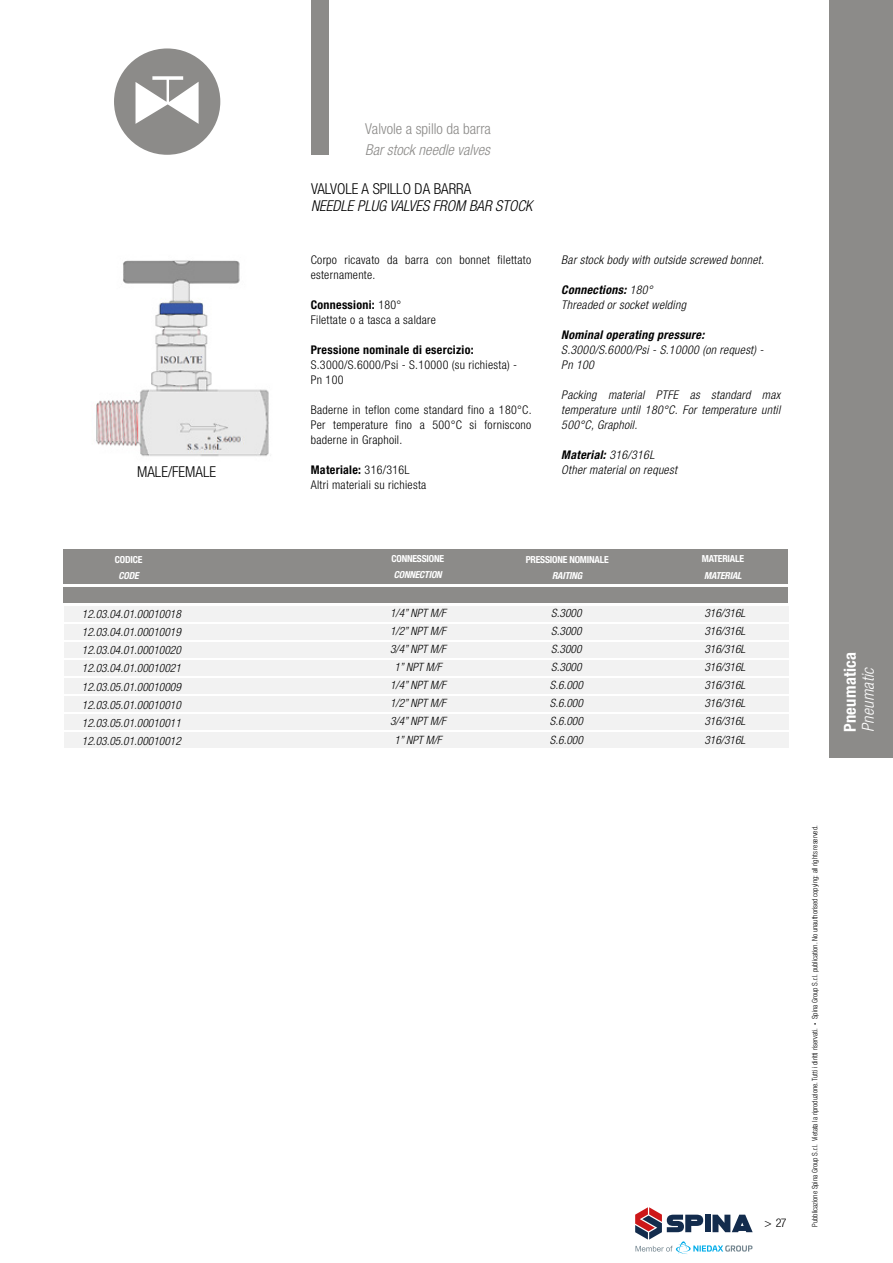
<style>
.page{position:relative;width:893px;height:1263px;background:#fff}
.page>*{position:absolute;margin:0;border:0;box-sizing:border-box;transform-origin:0 0}
.t1{font:700 condensed 16.5px "Helvetica Neue LT Std";letter-spacing:.02em;color:#fff}
.t2{font:italic 300 condensed 16.5px "Helvetica Neue LT Std";color:#fff}
.t3{font:300 condensed 15px "Helvetica Neue LT Std";color:#000}
.t4{font:italic 300 condensed 15px "Helvetica Neue LT Std";color:#000}
.t5{font:300 condensed 15px "Helvetica Neue LT Std";color:#8c8b89}
.t6{font:italic 300 condensed 15px "Helvetica Neue LT Std";color:#8c8b89}
.t7{font:300 condensed 12px/15px "Helvetica Neue LT Std";letter-spacing:.025em;color:#000}
.t8{font:italic 300 condensed 12px/15px "Helvetica Neue LT Std";letter-spacing:.025em;color:#000}
.t9{font:700 condensed 12px "Helvetica Neue LT Std";letter-spacing:.025em;color:#000}
.t10{font:italic 700 condensed 12px "Helvetica Neue LT Std";letter-spacing:.025em;color:#000}
.t11{font:italic 300 condensed 11.4px/18.1px "Helvetica Neue LT Std";color:#000;text-align:justify}
.t12{font:700 condensed 9.75px "Helvetica Neue LT Std";letter-spacing:-.02em;color:#fff}
.t13{font:italic 700 condensed 9.75px "Helvetica Neue LT Std";letter-spacing:-.02em;color:#fff}
.t14{font:300 condensed 7.5px "Helvetica Neue LT Std";letter-spacing:-.005em;color:#000}
.s1{font-weight:700}
.s2{font-size:4.5px}
</style>
<div class="page">
<div style="left:312px;top:0;width:17px;height:155px;background:#8c8b89"></div>
<div style="left:829px;top:0;width:64px;height:758px;background:#8c8b89"></div>
<svg style="left:114px;top:48px;width:106px;height:107px"></svg>
<div style="left:65px;top:660px;width:724px;height:16px;background:#f2f2f2"></div>
<div style="left:65px;top:606px;width:724px;height:16px;background:#f2f2f2"></div>
<div style="left:65px;top:624px;width:724px;height:16px;background:#f2f2f2"></div>
<div style="left:65px;top:642px;width:724px;height:16px;background:#f2f2f2"></div>
<div style="left:65px;top:678px;width:724px;height:16px;background:#f2f2f2"></div>
<div style="left:65px;top:696px;width:724px;height:16px;background:#f2f2f2"></div>
<div style="left:65px;top:714px;width:724px;height:16px;background:#f2f2f2"></div>
<div style="left:65px;top:732px;width:724px;height:16px;background:#f2f2f2"></div>
<div style="left:64px;top:549px;width:724px;height:35px;background:#8c8b89"></div>
<div style="left:64px;top:587px;width:724px;height:16px;background:#8c8b89"></div>
<img style="left:96px;top:260px;width:175px;height:197px">
<svg style="left:635px;top:1207px;width:118px;height:47px"></svg>
<h2 class="t5" style="left:365px;top:120px;width:127px">Valvole a spillo da barra</h2>
<h2 class="t6" style="left:365px;top:141px;width:126px">Bar stock needle valves</h2>
<h2 class="t3" style="left:137px;top:463px;width:80px">MALE/FEMALE</h2>
<p class="t12" style="left:115px;top:553px;width:29px">CODICE</p>
<p class="t13" style="left:119px;top:570px;width:22px">CODE</p>
<h2 class="t3" style="left:311px;top:180px;width:162px">VALVOLE A SPILLO DA BARRA</h2>
<h2 class="t4" style="left:311px;top:197px;width:223px">NEEDLE PLUG VALVES FROM BAR STOCK</h2>
<p class="t7" style="left:311px;top:252px;width:222px">Corpo ricavato da barra con bonnet filettato esternamente.</p>
<p class="t7" style="left:311px;top:297px;width:127px"><span class="s1">Connessioni:</span> 180°<br>Filettate o a tasca a saldare</p>
<p class="t9" style="left:311px;top:342px;width:164px">Pressione nominale di esercizio:</p>
<p class="t7" style="left:311px;top:357px;width:208px">S.3000/S.6000/Psi - S.10000 (su richiesta) -<br>Pn 100</p>
<p class="t7" style="left:311px;top:402px;width:222px;text-align:justify">Baderne in teflon come standard fino a 180°C.<br>Per temperature fino a 500°C si forniscono baderne in Graphoil.</p>
<p class="t7" style="left:311px;top:462px;width:117px"><span class="s1">Materiale:</span> 316/316L<br>Altri materiali su richiesta</p>
<p class="t8" style="left:561px;top:252px;width:204px">Bar stock body with outside screwed bonnet.</p>
<p class="t8" style="left:561px;top:282px;width:126px"><span class="s1">Connections:</span> 180°<br>Threaded or socket welding</p>
<p class="t10" style="left:561px;top:327px;width:144px">Nominal operating pressure:</p>
<p class="t8" style="left:561px;top:342px;width:204px">S.3000/S.6000/Psi - S.10000 (on request) -<br>Pn 100</p>
<p class="t8" style="left:561px;top:387px;width:221px;text-align:justify">Packing material PTFE as standard max temperature until 180°C. For temperature until 500°C, Graphoil.</p>
<p class="t8" style="left:561px;top:447px;width:117px"><span class="s1">Material:</span> 316/316L<br>Other material on request</p>
<p class="t12" style="left:392px;top:553px;width:54px">CONNESSIONE</p>
<p class="t13" style="left:394px;top:569px;width:49px">CONNECTION</p>
<p class="t12" style="left:526px;top:553px;width:84px">PRESSIONE NOMINALE</p>
<p class="t13" style="left:552px;top:570px;width:32px">RAITING</p>
<p class="t12" style="left:702px;top:553px;width:44px">MATERIALE</p>
<p class="t13" style="left:704px;top:569px;width:39px">MATERIAL</p>
<p class="t11" style="left:550px;top:604px;width:35px;text-align:left">S.3000<br>S.3000<br>S.3000<br>S.3000<br>S.6.000<br>S.6.000<br>S.6.000<br>S.6.000</p>
<p class="t11" style="left:82px;top:605px;width:101px">12.03.04.01.00010018<br>12.03.04.01.00010019<br>12.03.04.01.00010020<br>12.03.04.01.00010021<br>12.03.05.01.00010009<br>12.03.05.01.00010010<br>12.03.05.01.00010011<br>12.03.05.01.00010012</p>
<p class="t11" style="left:390px;top:604px;width:57px;text-align:center">1/4” NPT M/F<br>1/2” NPT M/F<br>3/4” NPT M/F<br>1” NPT M/F<br>1/4” NPT M/F<br>1/2” NPT M/F<br>3/4” NPT M/F<br>1” NPT M/F</p>
<p class="t11" style="left:704px;top:604px;width:43px">316/316L 316/316L 316/316L 316/316L 316/316L 316/316L 316/316L 316/316L</p>
<h1 class="t1" style="left:840px;top:732px;width:82px;rotate:-90deg">Pneumatica</h1>
<h1 class="t2" style="left:858px;top:732px;width:67px;rotate:-90deg">Pneumatic</h1>
<p class="t7" style="left:765px;top:1215px;width:24px">&gt; 27</p>
<p class="t14" style="left:811px;top:1227px;width:403px;rotate:-90deg">Pubblicazione Spina Group S.r.l. Vietata la riproduzione. Tutti i diritti riservati. <span class="s2">•</span> Spina Group S.r.l. publication. No unauthorised copying: all rights reserved.</p>
</div>
